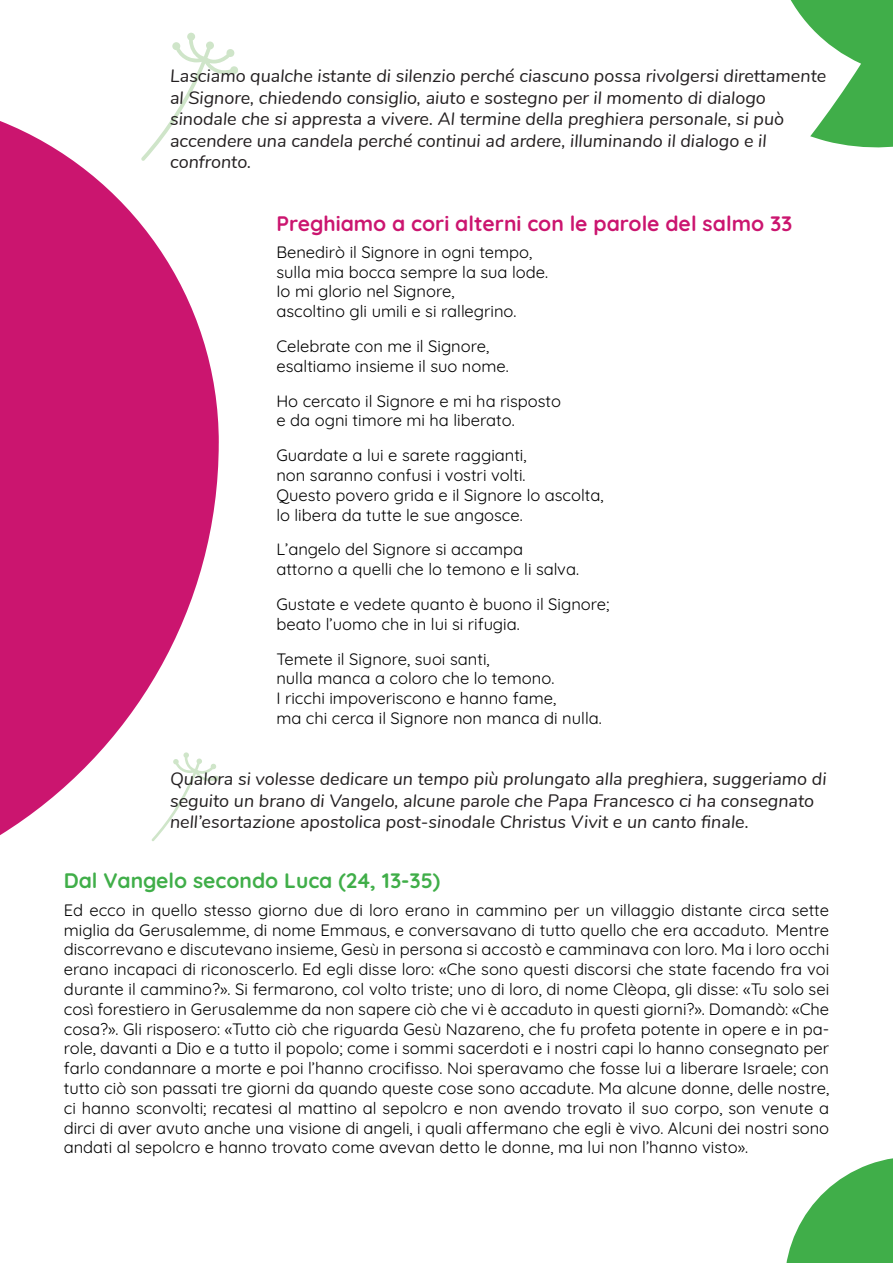
<style>
.page{position:relative;width:893px;height:1263px;background:#fff}
.page>*{position:absolute;margin:0;border:0;box-sizing:border-box;transform-origin:0 0}
.t1{font:700 21px "Quicksand";color:#cb156f}
.t2{font:700 21px "Quicksand";color:#40ae49}
.t3{font:italic 18px/21.6px "Nunito";color:#231f20}
.t4{font:16.5px/19.8px "Quicksand";color:#000001}
</style>
<div class="page">
<svg style="left:0;top:121px;width:219px;height:714px"></svg>
<svg style="left:141px;top:33px;width:97px;height:128px"></svg>
<svg style="left:152px;top:752px;width:67px;height:89px"></svg>
<svg style="left:790px;top:0;width:103px;height:148px"></svg>
<svg style="left:786px;top:1158px;width:107px;height:105px"></svg>
<p class="t3" style="left:170px;top:64px;width:658px">Lasciamo qualche istante di silenzio perché ciascuno possa rivolgersi direttamente al Signore, chiedendo consiglio, aiuto e sostegno per il momento di dialogo sinodale che si appresta a vivere. Al termine della preghiera personale, si può accendere una candela perché continui ad ardere, illuminando il dialogo e il confronto.</p>
<p class="t1" style="left:276px;top:207px;width:518px">Preghiamo a cori alterni con le parole del salmo 33</p>
<p class="t4" style="left:276px;top:240px;width:273px">Benedirò il Signore in ogni tempo, sulla mia bocca sempre la sua lode.<br>Io mi glorio nel Signore,<br>ascoltino gli umili e si rallegrino.</p>
<p class="t4" style="left:276px;top:335px;width:234px">Celebrate con me il Signore, esaltiamo insieme il suo nome.</p>
<p class="t4" style="left:276px;top:389px;width:286px">Ho cercato il Signore e mi ha risposto e da ogni timore mi ha liberato.</p>
<p class="t4" style="left:276px;top:444px;width:329px">Guardate a lui e sarete raggianti,<br>non saranno confusi i vostri volti.<br>Questo povero grida e il Signore lo ascolta, lo libera da tutte le sue angosce.</p>
<p class="t4" style="left:276px;top:538px;width:304px">L’angelo del Signore si accampa attorno a quelli che lo temono e li salva.</p>
<p class="t4" style="left:276px;top:593px;width:335px">Gustate e vedete quanto è buono il Signore; beato l’uomo che in lui si rifugia.</p>
<p class="t4" style="left:276px;top:647px;width:327px">Temete il Signore, suoi santi,<br>nulla manca a coloro che lo temono.<br>I ricchi impoveriscono e hanno fame,<br>ma chi cerca il Signore non manca di nulla.</p>
<p class="t3" style="left:170px;top:767px;width:658px">Qualora si volesse dedicare un tempo più prolungato alla preghiera, suggeriamo di seguito un brano di Vangelo, alcune parole che Papa Francesco ci ha consegnato nell’esortazione apostolica post-sinodale Christus Vivit e un canto finale.</p>
<p class="t2" style="left:64px;top:865px;width:378px">Dal Vangelo secondo Luca (24, 13-35)</p>
<p class="t4" style="left:64px;top:898px;width:767px;text-align:justify">Ed ecco in quello stesso giorno due di loro erano in cammino per un villaggio distante circa sette miglia da Gerusalemme, di nome Emmaus, e conversavano di tutto quello che era accaduto. Mentre discorrevano e discutevano insieme, Gesù in persona si accostò e camminava con loro. Ma i loro occhi erano incapaci di riconoscerlo. Ed egli disse loro: «Che sono questi discorsi che state facendo fra voi durante il cammino?». Si fermarono, col volto triste; uno di loro, di nome Clèopa, gli disse: «Tu solo sei così forestiero in Gerusalemme da non sapere ciò che vi è accaduto in questi giorni?». Domandò: «Che cosa?». Gli risposero: «Tutto ciò che riguarda Gesù Nazareno, che fu profeta potente in opere e in pa&shy;role, davanti a Dio e a tutto il popolo; come i sommi sacerdoti e i nostri capi lo hanno consegnato per farlo condannare a morte e poi l’hanno crocifisso. Noi speravamo che fosse lui a liberare Israele; con tutto ciò son passati tre giorni da quando queste cose sono accadute. Ma alcune donne, delle nostre, ci hanno sconvolti; recatesi al mattino al sepolcro e non avendo trovato il suo corpo, son venute a dirci di aver avuto anche una visione di angeli, i quali affermano che egli è vivo. Alcuni dei nostri sono andati al sepolcro e hanno trovato come avevan detto le donne, ma lui non l’hanno visto».</p>
</div>
